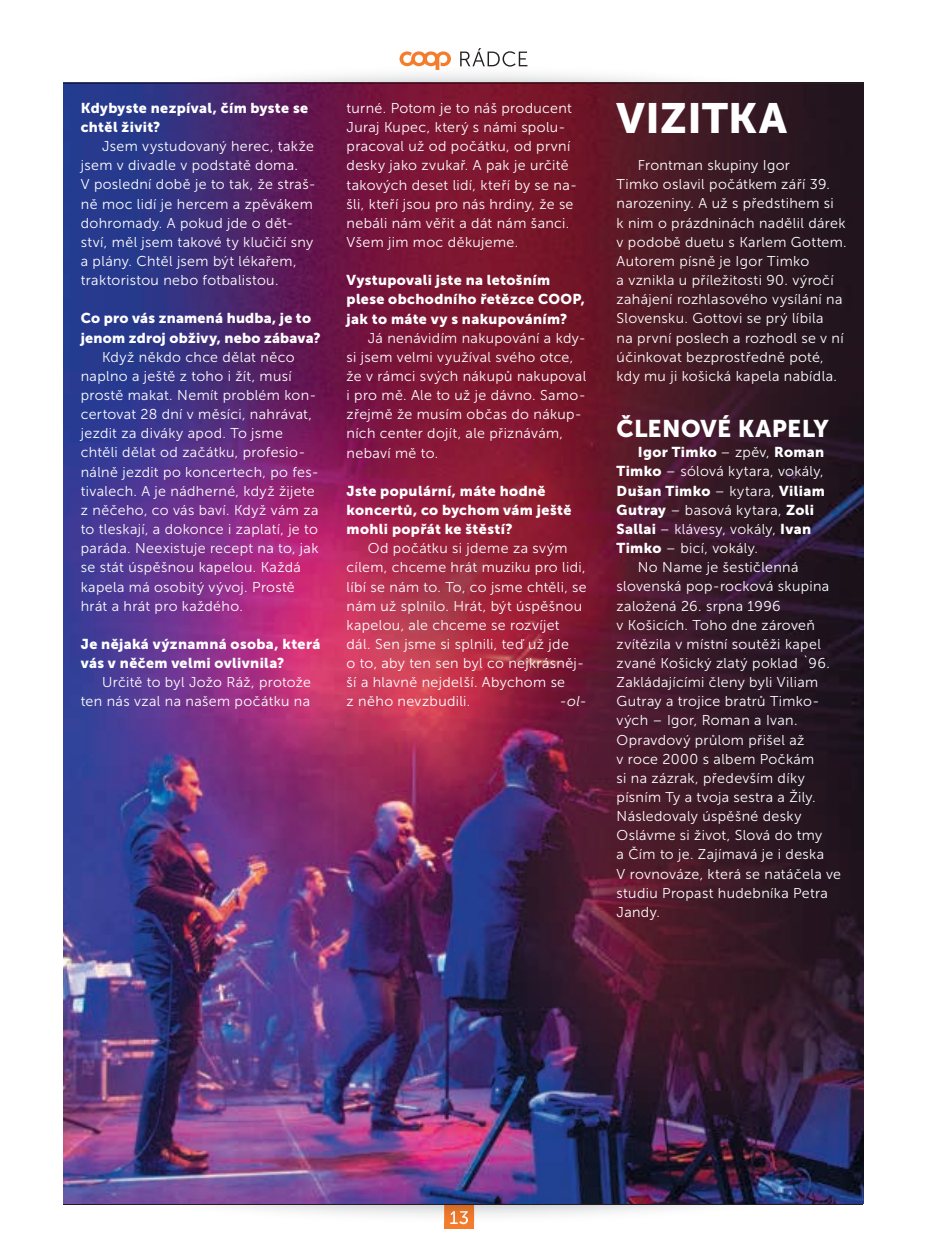
<style>
.page{position:relative;width:927px;height:1255px;background:#fff}
.page>*{position:absolute;margin:0;border:0;box-sizing:border-box;transform-origin:0 0}
.t1{font:42px "Museo Sans 900";letter-spacing:.01em;color:#fff}
.t2{font:24px "Museo Sans 900";letter-spacing:.015em;color:#fff}
.t3{font:18px "Museo Sans 500";color:#fff}
.t4{font:14.25px/19.2px "Museo Sans 300";letter-spacing:.025em;color:#fff}
.t5{font:14.25px/19.2px "Museo Sans 900";letter-spacing:.025em;color:#fff}
.t6{font:italic 14.25px "Museo Sans 300";color:#fff}
.s1{font-family:"Museo Sans 300"}
.s2{font-family:"Museo Sans 900"}
</style>
<div class="page">
<img style="left:138px;top:66px;width:651px;height:17px">
<svg style="left:400px;top:51px;width:51px;height:19px"></svg>
<svg style="left:460px;top:48px;width:67px;height:19px"></svg>
<div style="left:444px;top:1198px;width:30px;height:30px;background:#f47d2d"></div>
<img style="left:138px;top:1204px;width:651px;height:17px">
<img style="left:444px;top:1204px;width:30px;height:17px">
<img style="left:450px;top:1210px;width:18px;height:11px">
<img style="left:64px;top:84px;width:799px;height:1119px">
<hr style="left:64px;top:83px;width:799px;height:1px;background:#231f20">
<hr style="left:64px;top:1203px;width:799px;height:1px;background:#231f20">
<p class="t5" style="left:81px;top:98px;width:229px">Kdybyste nezpíval, čím byste se chtěl živit?</p>
<p class="t4" style="left:81px;top:137px;width:236px;text-indent:21px">Jsem vystudovaný herec, takže jsem v divadle v podstatě doma.<br>V poslední době je to tak, že straš&shy;ně moc lidí je hercem a zpěvákem dohromady. A pokud jde o dět&shy;ství, měl jsem takové ty klučičí sny a plány. Chtěl jsem být lékařem, traktoristou nebo fotbalistou.</p>
<p class="t5" style="left:81px;top:309px;width:241px">Co pro vás znamená hudba, je to jenom zdroj obživy, nebo zábava?</p>
<p class="t4" style="left:81px;top:347px;width:239px;text-indent:21px">Když někdo chce dělat něco naplno a ještě z toho i žít, musí prostě makat. Nemít problém kon&shy;certovat 28 dní v měsíci, nahrávat, jezdit za diváky apod. To jsme chtěli dělat od začátku, profesio&shy;nálně jezdit po koncertech, po fes&shy;tivalech. A je nádherné, když žijete z něčeho, co vás baví. Když vám za to tleskají, a dokonce i zaplatí, je to paráda. Neexistuje recept na to, jak se stát úspěšnou kapelou. Každá kapela má osobitý vývoj. Prostě hrát a hrát pro každého.</p>
<p class="t5" style="left:81px;top:634px;width:241px">Je nějaká významná osoba, která vás v něčem velmi ovlivnila?</p>
<p class="t4" style="left:81px;top:672px;width:232px;text-align:right">Určitě to byl Jožo Ráž, protože ten nás vzal na našem počátku na</p>
<p class="t4" style="left:347px;top:98px;width:232px">turné. Potom je to náš producent<br>Juraj Kupec, který s námi spolu&shy;pracoval už od počátku, od první desky jako zvukař. A pak je určitě takových deset lidí, kteří by se na&shy;šli, kteří jsou pro nás hrdiny, že se nebáli nám věřit a dát nám šanci.<br>Všem jim moc děkujeme.</p>
<p class="t5" style="left:347px;top:270px;width:240px">Vystupovali jste na letošním plese obchodního řetězce COOP, jak to máte vy s nakupováním?</p>
<p class="t4" style="left:347px;top:328px;width:241px;text-indent:21px">Já nenávidím nakupování a kdy&shy;si jsem velmi využíval svého otce, že v rámci svých nákupů nakupoval i pro mě. Ale to už je dávno. Samo&shy;zřejmě že musím občas do nákup&shy;ních center dojít, ale přiznávám, nebaví mě to.</p>
<p class="t5" style="left:347px;top:481px;width:226px">Jste populární, máte hodně koncertů, co bychom vám ještě mohli popřát ke štěstí?</p>
<p class="t4" style="left:347px;top:539px;width:242px;text-indent:21px">Od počátku si jdeme za svým cílem, chceme hrát muziku pro lidi, líbí se nám to. To, co jsme chtěli, se nám už splnilo. Hrát, být úspěšnou kapelou, ale chceme se rozvíjet dál. Sen jsme si splnili, teď už jde<br>o to, aby ten sen byl co nejkrásněj&shy;ší a hlavně nejdelší. Abychom se<br>z něho nevzbudili.</p>
<p class="t6" style="left:560px;top:694px;width:29px">-ol-</p>
<h1 class="t1" style="left:617px;top:94px;width:172px">VIZITKA</h1>
<p class="t4" style="left:617px;top:156px;width:232px;text-indent:21px">Frontman skupiny Igor<br>Timko oslavil počátkem září 39. narozeniny. A už s předstihem si<br>k nim o prázdninách nadělil dárek v podobě duetu s Karlem Gottem.<br>Autorem písně je Igor Timko<br>a vznikla u příležitosti 90. výročí zahájení rozhlasového vysílání na<br>Slovensku. Gottovi se prý líbila<br>na první poslech a rozhodl se v ní účinkovat bezprostředně poté, kdy mu ji košická kapela nabídla.</p>
<h2 class="t2" style="left:617px;top:415px;width:214px">ČLENOVÉ KAPELY</h2>
<p class="t5" style="left:638px;top:442px;width:188px">Igor Timko <span class="s1">– zpěv,</span> Roman</p>
<p class="t4" style="left:617px;top:462px;width:209px"><span class="s2">Timko</span> – sólová kytara, vokály,</p>
<p class="t5" style="left:617px;top:481px;width:210px">Dušan Timko <span class="s1">– kytara,</span> Viliam</p>
<p class="t4" style="left:617px;top:500px;width:199px"><span class="s2">Gutray</span> – basová kytara, <span class="s2">Zoli<br>Sallai</span> – klávesy, vokály, <span class="s2">Ivan<br>Timko</span> – bicí, vokály.</p>
<p class="t4" style="left:617px;top:558px;width:226px;text-indent:21px">No Name je šestičlenná slovenská pop-rocková skupina založená 26. srpna 1996<br>v Košicích. Toho dne zároveň zvítězila v místní soutěži kapel zvané Košický zlatý poklad `96.<br>Zakládajícími členy byli Viliam<br>Gutray a trojice bratrů Timko&shy;vých – Igor, Roman a Ivan.<br>Opravdový průlom přišel až<br>v roce 2000 s albem Počkám<br>si na zázrak, především díky písním Ty a tvoja sestra a Žily.<br>Následovaly úspěšné desky<br>Oslávme si život, Slová do tmy<br>a Čím to je. Zajímavá je i deska<br>V rovnováze, která se natáčela ve studiu Propast hudebníka Petra<br>Jandy.</p>
<p class="t3" style="left:449px;top:1207px;width:21px">13</p>
</div>
